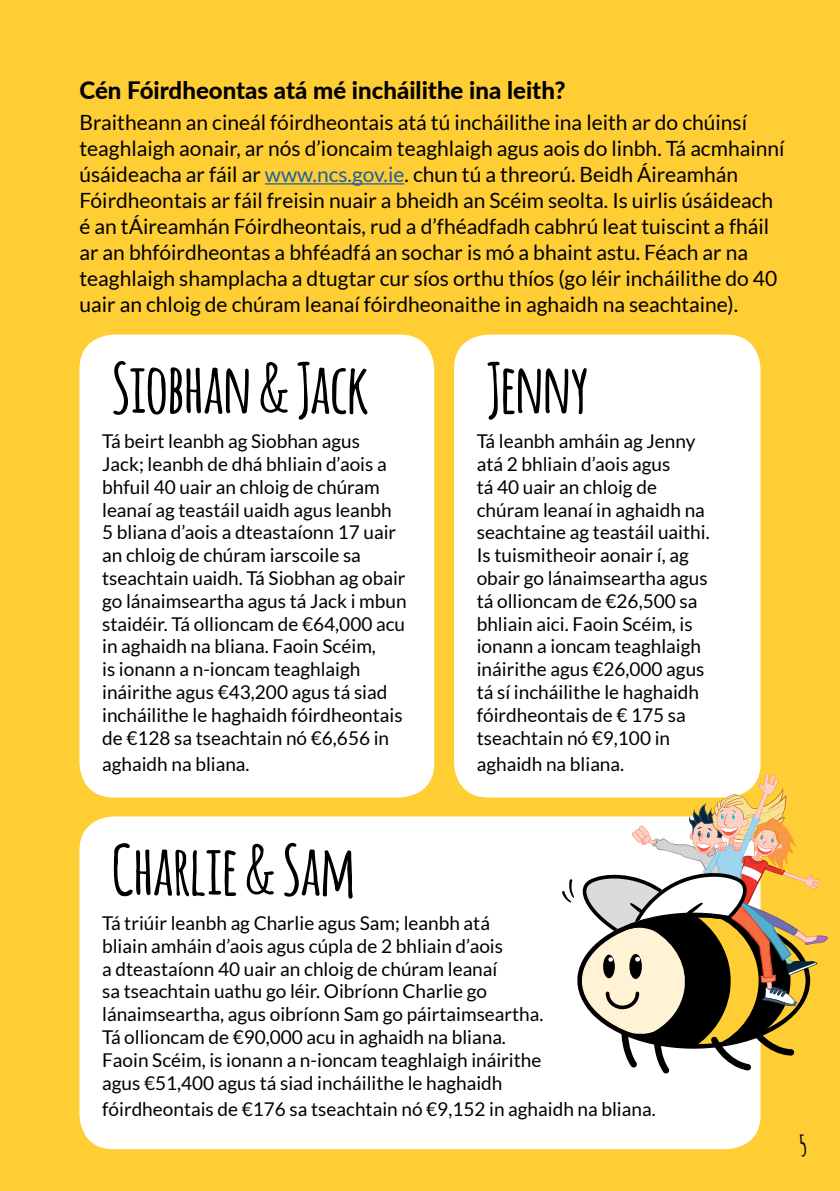
<style>
.page{position:relative;width:840px;height:1191px;background:#fff}
.page>*{position:absolute;margin:0;border:0;box-sizing:border-box;transform-origin:0 0}
.t1{font:700 68px "Amatic";color:#000}
.t2{font:700 28px "Amatic";color:#000}
.t3{font:800 24px "Lato";color:#000}
.t4{font:21px/26px "Lato";color:#000}
.t5{font:19px/22.8px "Lato";color:#000}
.s1{color:#215e9e}
</style>
<div class="page">
<div style="left:0;top:0;width:839px;height:1191px;background:#ffce35"></div>
<div style="left:454px;top:334px;width:306px;height:463px;background:#fff;border-radius:34px"></div>
<div style="left:79px;top:334px;width:355px;height:463px;background:#fff;border-radius:34px"></div>
<hr style="left:265px;top:183px;width:139px;height:1px;background:#215e9e">
<div style="left:79px;top:816px;width:681px;height:333px;background:#fff;border-radius:34px"></div>
<svg style="left:561px;top:773px;width:267px;height:300px"></svg>
<p class="t3" style="left:79px;top:72px;width:487px">Cén Fóirdheontas atá mé incháilithe ina leith?</p>
<p class="t4" style="left:79px;top:110px;width:706px">Braitheann an cineál fóirdheontais atá tú incháilithe ina leith ar do chúinsí teaghlaigh aonair, ar nós d’ioncaim teaghlaigh agus aois do linbh. Tá acmhainní úsáideacha ar fáil ar <span class="s1">www.ncs.gov.ie</span>. chun tú a threorú. Beidh Áireamhán Fóirdheontais ar fáil freisin nuair a bheidh an Scéim seolta. Is uirlis úsáideach é an tÁireamhán Fóirdheontais, rud a d’fhéadfadh cabhrú leat tuiscint a fháil ar an bhfóirdheontas a bhféadfá an sochar is mó a bhaint astu. Féach ar na teaghlaigh shamplacha a dtugtar cur síos orthu thíos (go léir incháilithe do 40 uair an chloig de chúram leanaí fóirdheonaithe in aghaidh na seachtaine).</p>
<h1 class="t1" style="left:112px;top:340px;width:258px">SIOBHAN &amp; JACK</h1>
<p class="t5" style="left:102px;top:430px;width:306px">Tá beirt leanbh ag Siobhan agus<br>Jack; leanbh de dhá bhliain d’aois a bhfuil 40 uair an chloig de chúram leanaí ag teastáil uaidh agus leanbh 5 bliana d’aois a dteastaíonn 17 uair an chloig de chúram iarscoile sa tseachtain uaidh. Tá Siobhan ag obair go lánaimseartha agus tá Jack i mbun staidéir. Tá ollioncam de €64,000 acu in aghaidh na bliana. Faoin Scéim,<br>is ionann a n-ioncam teaghlaigh ináirithe agus €43,200 agus tá siad incháilithe le haghaidh fóirdheontais de €128 sa tseachtain nó €6,656 in</p>
<p class="t5" style="left:102px;top:752px;width:149px">aghaidh na bliana.</p>
<h1 class="t1" style="left:486px;top:340px;width:102px">JENNY</h1>
<p class="t5" style="left:476px;top:430px;width:234px">Tá leanbh amháin ag Jenny atá 2 bhliain d’aois agus<br>tá 40 uair an chloig de chúram leanaí in aghaidh na seachtaine ag teastáil uaithi.<br>Is tuismitheoir aonair í, ag obair go lánaimseartha agus tá ollioncam de €26,500 sa bhliain aici. Faoin Scéim, is ionann a ioncam teaghlaigh ináirithe agus €26,000 agus tá sí incháilithe le haghaidh fóirdheontais de € 175 sa tseachtain nó €9,100 in</p>
<p class="t5" style="left:476px;top:752px;width:149px">aghaidh na bliana.</p>
<h1 class="t1" style="left:112px;top:821px;width:244px">CHARLIE &amp; SAM</h1>
<p class="t5" style="left:102px;top:911px;width:442px">Tá triúir leanbh ag Charlie agus Sam; leanbh atá<br>bliain amháin d’aois agus cúpla de 2 bhliain d’aois<br>a dteastaíonn 40 uair an chloig de chúram leanaí<br>sa tseachtain uathu go léir. Oibríonn Charlie go lánaimseartha, agus oibríonn Sam go páirtaimseartha.<br>Tá ollioncam de €90,000 acu in aghaidh na bliana.<br>Faoin Scéim, is ionann a n-ioncam teaghlaigh ináirithe agus €51,400 agus tá siad incháilithe le haghaidh</p>
<p class="t5" style="left:102px;top:1097px;width:554px">fóirdheontais de €176 sa tseachtain nó €9,152 in aghaidh na bliana.</p>
<h2 class="t2" style="left:799px;top:1126px;width:7px">5</h2>
</div>
